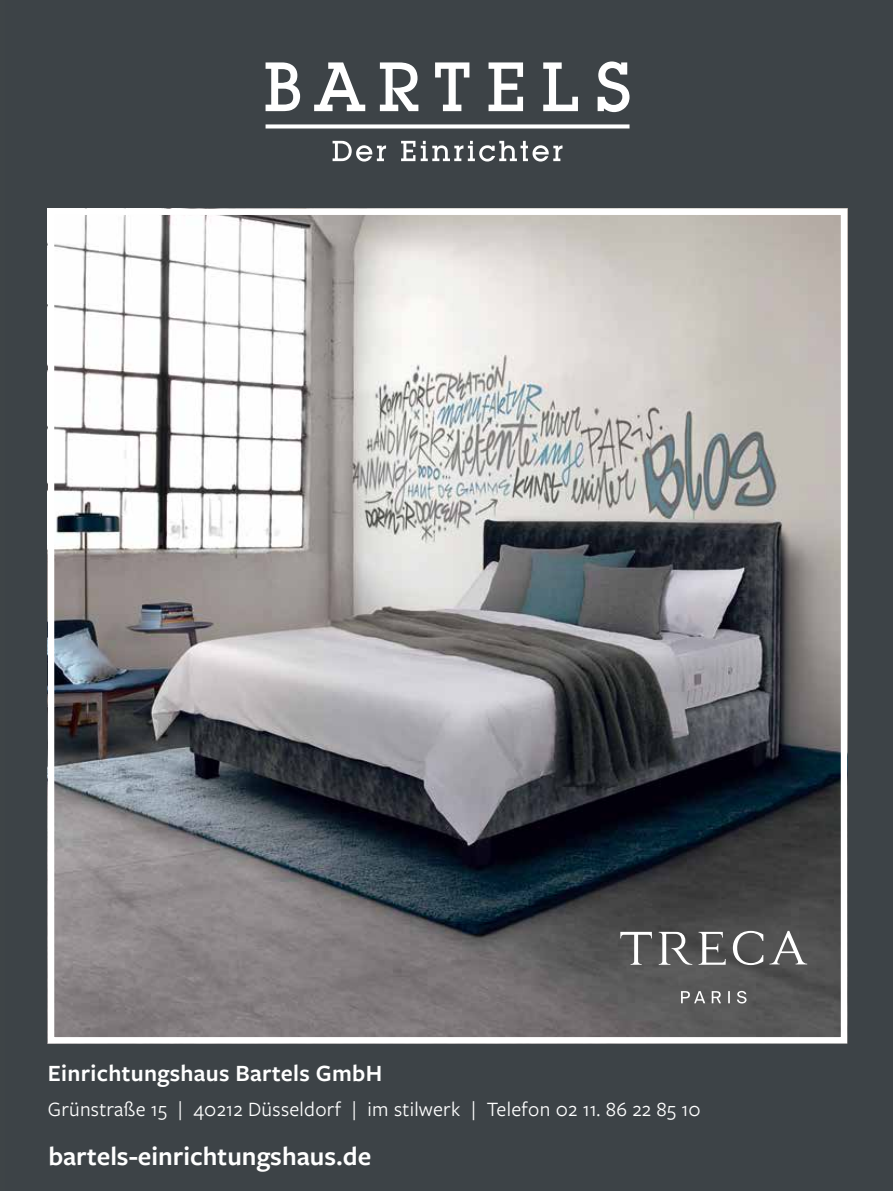
<style>
.page{position:relative;width:893px;height:1191px;background:#3d4347}
.page>*{position:absolute;margin:0;border:0;box-sizing:border-box;transform-origin:0 0}
.t1{font:600 27.15px "Freight Sans Pro";color:#fff}
.t2{font:600 24.15px "Freight Sans Pro";letter-spacing:.01em;color:#fff}
.t3{font:21.15px "Freight Sans Pro";letter-spacing:.01em;color:#fff}
</style>
<div class="page">
<svg style="left:266px;top:124px;width:363px;height:37px"></svg>
<svg style="left:266px;top:62px;width:34px;height:49px"></svg>
<svg style="left:314px;top:62px;width:51px;height:49px"></svg>
<svg style="left:380px;top:62px;width:38px;height:49px"></svg>
<svg style="left:435px;top:62px;width:34px;height:49px"></svg>
<svg style="left:489px;top:62px;width:34px;height:49px"></svg>
<svg style="left:543px;top:62px;width:35px;height:49px"></svg>
<svg style="left:598px;top:61px;width:31px;height:51px"></svg>
<img style="left:55px;top:215px;width:785px;height:821px">
<div style="left:48px;top:208px;width:799px;height:835px;border:6px solid #fff"></div>
<svg style="left:620px;top:932px;width:32px;height:32px"></svg>
<svg style="left:659px;top:932px;width:33px;height:32px"></svg>
<svg style="left:769px;top:931px;width:38px;height:33px"></svg>
<svg style="left:699px;top:932px;width:27px;height:32px"></svg>
<svg style="left:733px;top:931px;width:30px;height:34px"></svg>
<svg style="left:681px;top:991px;width:24px;height:12px"></svg>
<svg style="left:712px;top:991px;width:18px;height:12px"></svg>
<svg style="left:737px;top:991px;width:9px;height:12px"></svg>
<p class="t2" style="left:48px;top:1057px;width:336px">Einrichtungshaus Bartels GmbH</p>
<p class="t3" style="left:48px;top:1094px;width:654px">Grünstraße 15 | 40212 Düsseldorf | im stilwerk | Telefon 02 11. 86 22 85 10</p>
<p class="t1" style="left:48px;top:1137px;width:324px">bartels-einrichtungshaus.de</p>
</div>
